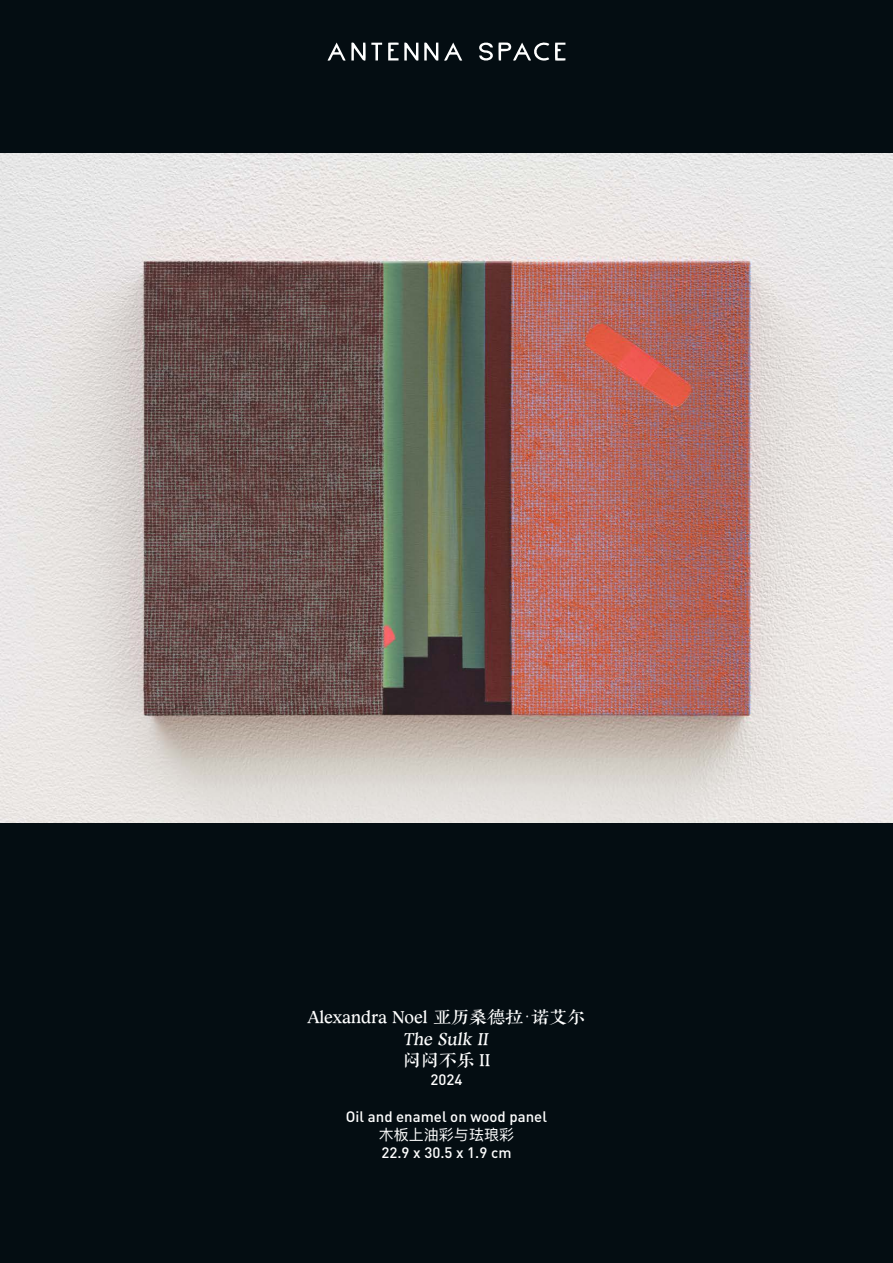
<style>
.page{position:relative;width:893px;height:1263px;background:#040d12}
.page>*{position:absolute;margin:0;border:0;box-sizing:border-box;transform-origin:0 0}
.t1{font:18px/21.6px "Aa Gu Dian Ke Ben Song";color:#fff;text-align:center}
.t2{font:500 15px "DIN";color:#fff}
.t3{font:15px "Ping Fang SC";color:#fff}
</style>
<div class="page">
<img style="left:0;top:153px;width:893px;height:670px">
<svg style="left:424px;top:42px;width:14px;height:19px"></svg>
<svg style="left:555px;top:43px;width:10px;height:18px"></svg>
<svg style="left:444px;top:43px;width:18px;height:18px"></svg>
<svg style="left:388px;top:42px;width:30px;height:19px"></svg>
<svg style="left:479px;top:42px;width:70px;height:19px"></svg>
<svg style="left:327px;top:42px;width:55px;height:19px"></svg>
<p class="t1" style="left:308px;top:1007px;width:279px">Alexandra Noel 亚历桑德拉·诺艾尔<br>The Sulk II<br>闷闷不乐 II</p>
<p class="t2" style="left:430px;top:1070px;width:33px">2024</p>
<p class="t2" style="left:346px;top:1106px;width:203px">Oil and enamel on wood panel</p>
<p class="t3" style="left:379px;top:1125px;width:136px">木板上油彩与珐琅彩</p>
<p class="t2" style="left:381px;top:1142px;width:131px">22.9 x 30.5 x 1.9 cm</p>
</div>
